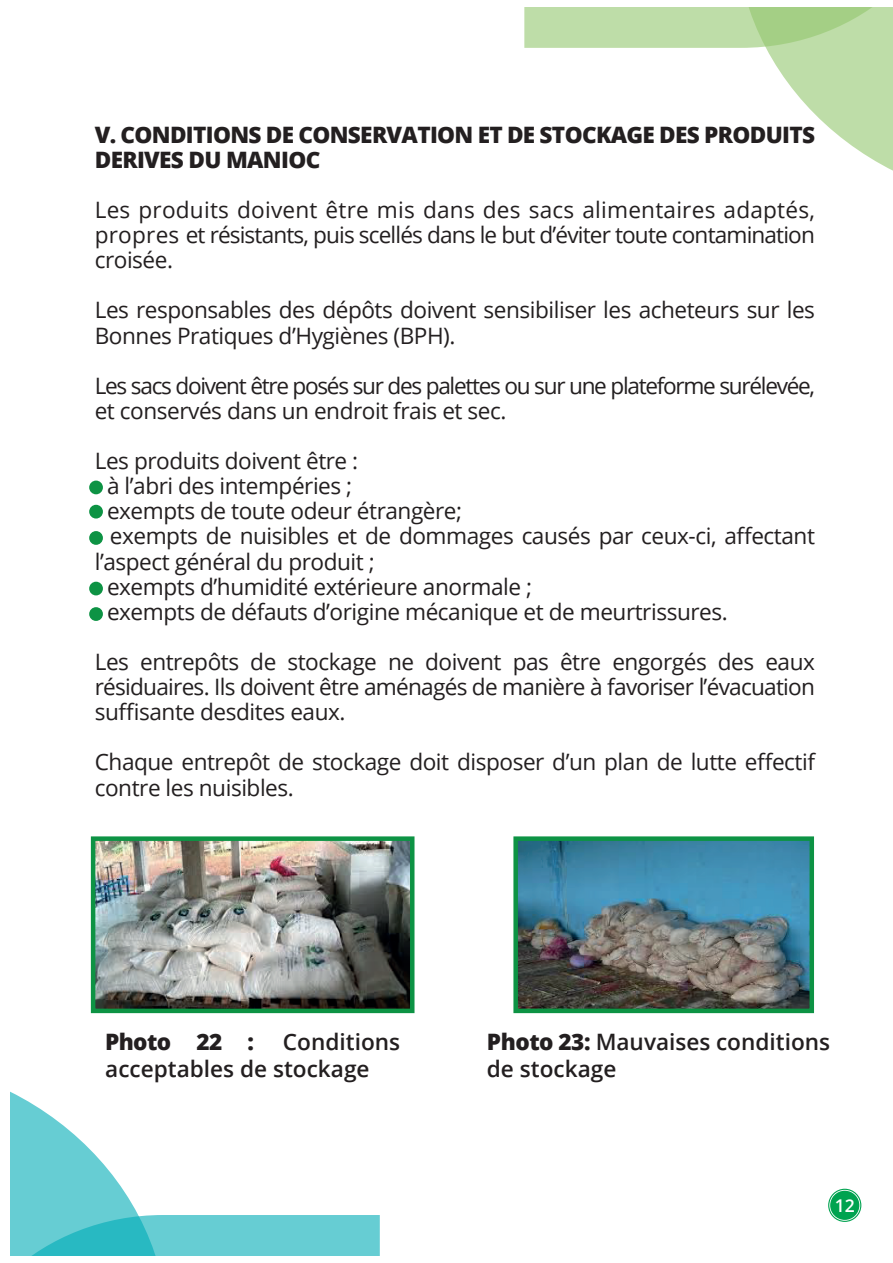
<style>
.page{position:relative;width:893px;height:1263px;background:#fff}
.page>*{position:absolute;margin:0;border:0;box-sizing:border-box;transform-origin:0 0}
.t1{font:22.65px/25px "Open Sans";letter-spacing:-.02em;color:#231f20}
.t2{font:22.65px/25px "Open Sans";letter-spacing:-.055em;color:#231f20}
.t3{font:800 22.65px/25px "Open Sans";letter-spacing:-.03em;color:#231f20}
.t4{font:600 22.65px/27.2px "Open Sans";color:#231f20}
.t5{font:600 17.55px "Open Sans";color:#fff}
.s1{font-weight:800}
</style>
<div class="page">
<svg style="left:11px;top:1092px;width:369px;height:163px"></svg>
<svg style="left:524px;top:8px;width:369px;height:163px"></svg>
<div style="left:830px;top:1191px;width:29px;height:29px;background:#00a350;border-radius:50%"></div>
<div style="left:828px;top:1189px;width:33px;height:33px;border:1px solid #00a350;border-radius:50%"></div>
<img style="left:96px;top:841px;width:313px;height:167px">
<img style="left:518px;top:841px;width:291px;height:167px">
<div style="left:89px;top:481px;width:14px;height:13px;background:#0d9344;border-radius:50%"></div>
<div style="left:89px;top:505px;width:14px;height:13px;background:#0d9344;border-radius:50%"></div>
<div style="left:89px;top:531px;width:14px;height:14px;background:#0d9344;border-radius:50%"></div>
<div style="left:89px;top:582px;width:14px;height:13px;background:#0d9344;border-radius:50%"></div>
<div style="left:89px;top:607px;width:14px;height:14px;background:#0d9344;border-radius:50%"></div>
<div style="left:91px;top:836px;width:323px;height:177px;border:4px solid #0d9344"></div>
<div style="left:513px;top:836px;width:301px;height:177px;border:4px solid #0d9344"></div>
<p class="t3" style="left:95px;top:121px;width:722px">V. CONDITIONS DE CONSERVATION ET DE STOCKAGE DES PRODUITS<br>DERIVES DU MANIOC</p>
<p class="t1" style="left:95px;top:197px;width:722px;text-align:justify">Les produits doivent être mis dans des sacs alimentaires adaptés, propres et résistants, puis scellés dans le but d’éviter toute contamination croisée.</p>
<p class="t1" style="left:95px;top:297px;width:722px">Les responsables des dépôts doivent sensibiliser les acheteurs sur les<br>Bonnes Pratiques d’Hygiènes (BPH).</p>
<p class="t2" style="left:95px;top:372px;width:722px">Les sacs doivent être posés sur des palettes ou sur une plateforme surélevée, et conservés dans un endroit frais et sec.</p>
<p class="t1" style="left:95px;top:448px;width:265px">Les produits doivent être :</p>
<p class="t1" style="left:95px;top:473px;width:259px">- à l’abri des intempéries ;</p>
<p class="t1" style="left:95px;top:498px;width:369px">- exempts de toute odeur étrangère;</p>
<p class="t1" style="left:95px;top:523px;width:722px">- exempts de nuisibles et de dommages causés par ceux-ci, affectant l’aspect général du produit ;</p>
<p class="t1" style="left:95px;top:573px;width:439px">- exempts d’humidité extérieure anormale ;</p>
<p class="t1" style="left:95px;top:598px;width:634px">- exempts de défauts d’origine mécanique et de meurtrissures.</p>
<p class="t1" style="left:95px;top:649px;width:722px;text-align:justify">Les entrepôts de stockage ne doivent pas être engorgés des eaux résiduaires. Ils doivent être aménagés de manière à favoriser l’évacuation suffisante desdites eaux.</p>
<p class="t1" style="left:95px;top:749px;width:722px">Chaque entrepôt de stockage doit disposer d’un plan de lutte effectif contre les nuisibles.</p>
<p class="t4" style="left:105px;top:1028px;width:296px;text-indent:178px">Conditions acceptables de stockage</p>
<p class="t4" style="left:487px;top:1028px;width:345px"><span class="s1">Photo 23:</span> Mauvaises conditions de stockage</p>
<p class="t3" style="left:105px;top:1028px;width:150px">Photo 22 :</p>
<p class="t5" style="left:835px;top:1194px;width:22px">12</p>
</div>
